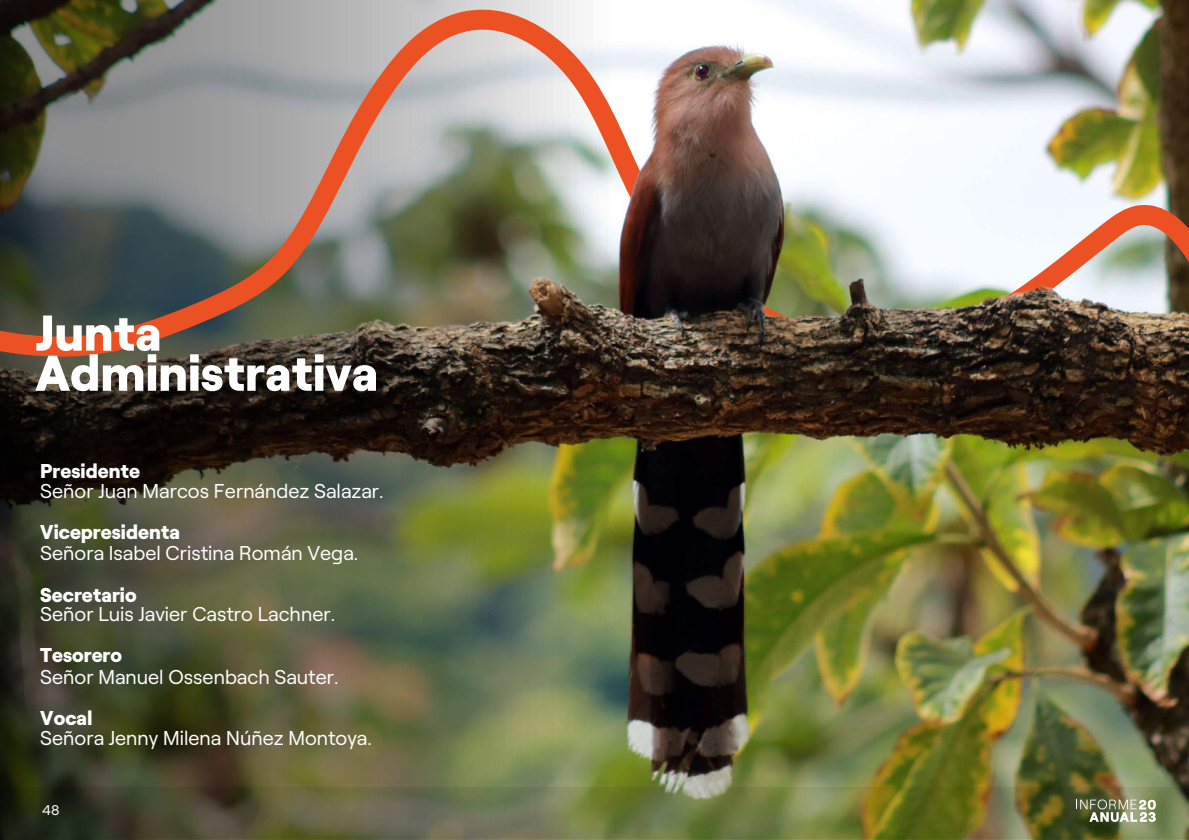
<style>
.page{position:relative;width:1189px;height:840px;background:#fff}
.page>*{position:absolute;margin:0;border:0;box-sizing:border-box;transform-origin:0 0}
.t1{font:50.2px/40.1px "Roobert PRO";color:#fff}
.t2{font:20px/20px "Roobert PRO";color:#fff}
.t3{font:14px "Roobert PRO";color:#fff}
</style>
<div class="page">
<svg style="left:0;top:516px;width:720px;height:324px;background:#5b5f3e"></svg>
<img style="left:0;top:0;width:1189px;height:516px">
<svg style="left:0;top:787px;width:1189px;height:52px;background:#5a5d3b"></svg>
<img style="left:594px;top:12px;width:595px;height:810px">
<h1 class="t1" style="left:35px;top:309px;width:344px">Junta<br>Administrativa</h1>
<p class="t2" style="left:40px;top:460px;width:345px">Presidente<br>Señor Juan Marcos Fernández Salazar.</p>
<p class="t2" style="left:40px;top:520px;width:319px;line-height:21.2px">Vicepresidenta<br>Señora Isabel Cristina Román Vega.</p>
<p class="t2" style="left:40px;top:584px;width:296px;line-height:19px">Secretario<br>Señor Luis Javier Castro Lachner.</p>
<p class="t2" style="left:40px;top:643px;width:300px;line-height:21.8px">Tesorero<br>Señor Manuel Ossenbach Sauter.</p>
<p class="t2" style="left:40px;top:706px;width:333px">Vocal<br>Señora Jenny Milena Núñez Montoya.</p>
<p class="t3" style="left:42px;top:800px;width:19px">48</p>
</div>
